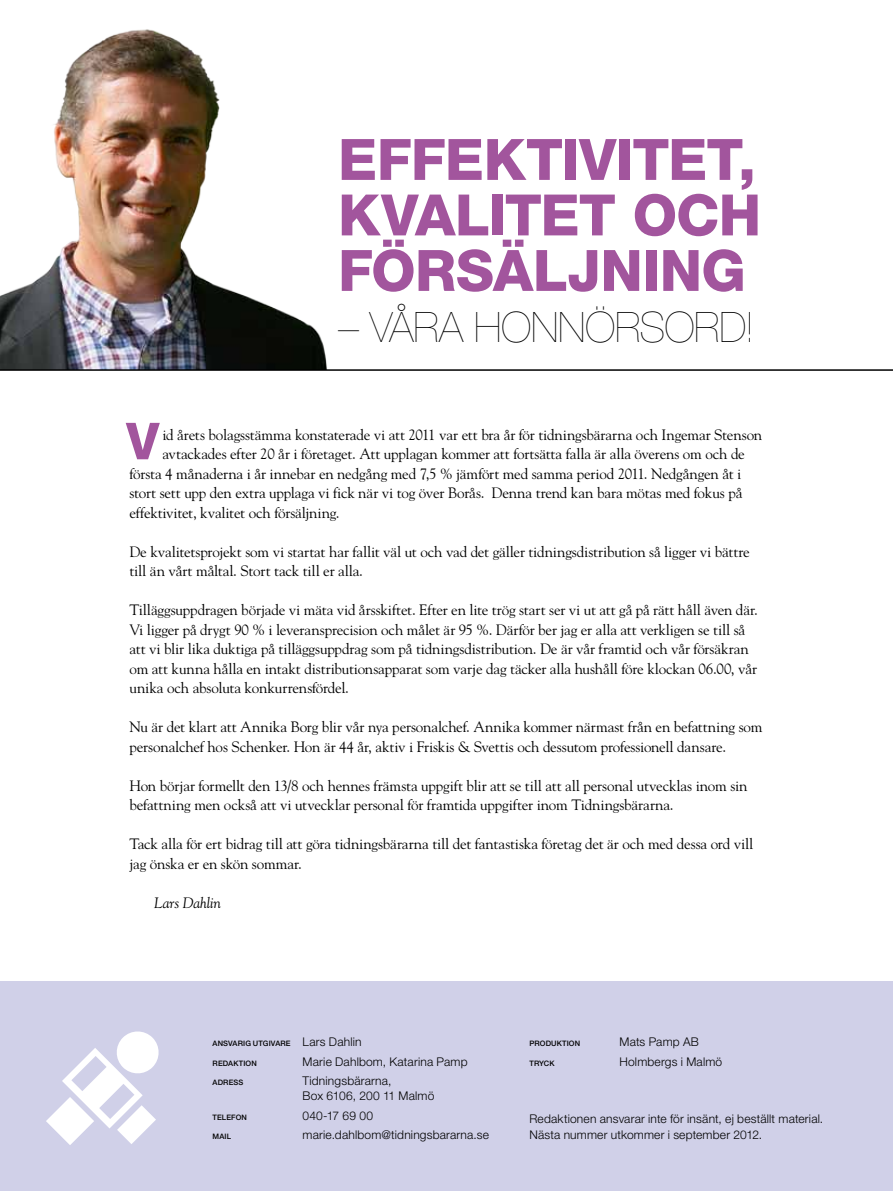
<style>
.page{position:relative;width:893px;height:1191px;background:#fff}
.page>*{position:absolute;margin:0;border:0;box-sizing:border-box;transform-origin:0 0}
.t1{font:800 57.15px/55.5px "Helvetica Neue";letter-spacing:-.015em;color:#a2559d;text-align:justify}
.t2{font:800 51px "Helvetica Neue";color:#a2559d}
.t3{font:200 42px "Helvetica Neue";letter-spacing:-.01em;color:#000}
.t4{font:15px/19.5px "Goudy";letter-spacing:-.01em;color:#000}
.t5{font:italic 15px "Goudy";color:#000}
.t6{font:300 12px/15px "Helvetica Neue";letter-spacing:.015em;color:#000}
.t7{font:500 7.5px "Helvetica Neue";letter-spacing:.015em;color:#000}
.s1{font-weight:300;font-size:12px}
</style>
<div class="page">
<div style="left:0;top:981px;width:893px;height:210px;background:#d0d0e8"></div>
<svg style="left:46px;top:1031px;width:113px;height:114px"></svg>
<img style="left:0;top:29px;width:327px;height:340px">
<hr style="left:0;top:369px;width:893px;height:2px;background:#000">
<h1 class="t1" style="left:338px;top:132px;width:424px">EFFEKTIVITET, KVALITET OCH FÖRSÄLJNING</h1>
<h3 class="t3" style="left:338px;top:303px;width:417px">– VÅRA HONNÖRSORD!</h3>
<h2 class="t2" style="left:126px;top:411px;width:35px">V</h2>
<p class="t4" style="left:162px;top:425px;width:601px">id årets bolagsstämma konstaterade vi att 2011 var ett bra år för tidningsbärarna och Ingemar Stenson</p>
<p class="t4" style="left:162px;top:444px;width:584px">avtackades efter 20 år i företaget. Att upplagan kommer att fortsätta falla är alla överens om och de</p>
<p class="t4" style="left:129px;top:464px;width:613px">första 4 månaderna i år innebar en nedgång med 7,5 % jämfört med samma period 2011. Nedgången åt i</p>
<p class="t4" style="left:129px;top:483px;width:614px">stort sett upp den extra upplaga vi fick när vi tog över Borås. Denna trend kan bara mötas med fokus på</p>
<p class="t4" style="left:129px;top:503px;width:212px">effektivitet, kvalitet och försäljning.</p>
<p class="t4" style="left:129px;top:542px;width:622px">De kvalitetsprojekt som vi startat har fallit väl ut och vad det gäller tidningsdistribution så ligger vi bättre till än vårt måltal. Stort tack till er alla.</p>
<p class="t4" style="left:129px;top:600px;width:630px">Tilläggsuppdragen började vi mäta vid årsskiftet. Efter en lite trög start ser vi ut att gå på rätt håll även där.<br>Vi ligger på drygt 90 % i leveransprecision och målet är 95 %. Därför ber jag er alla att verkligen se till så att vi blir lika duktiga på tilläggsuppdrag som på tidningsdistribution. De är vår framtid och vår försäkran om att kunna hålla en intakt distributionsapparat som varje dag täcker alla hushåll före klockan 06.00, vår unika och absoluta konkurrensfördel.</p>
<p class="t4" style="left:129px;top:717px;width:635px">Nu är det klart att Annika Borg blir vår nya personalchef. Annika kommer närmast från en befattning som personalchef hos Schenker. Hon är 44 år, aktiv i Friskis &amp; Svettis och dessutom professionell dansare.</p>
<p class="t4" style="left:129px;top:776px;width:620px">Hon börjar formellt den 13/8 och hennes främsta uppgift blir att se till att all personal utvecklas inom sin befattning men också att vi utvecklar personal för framtida uppgifter inom Tidningsbärarna.</p>
<p class="t4" style="left:129px;top:834px;width:625px">Tack alla för ert bidrag till att göra tidningsbärarna till det fantastiska företag det är och med dessa ord vill jag önska er en skön sommar.</p>
<p class="t5" style="left:154px;top:893px;width:68px">Lars Dahlin</p>
<p class="t7" style="left:213px;top:1039px;width:150px">ANSVARIG UTGIVARE <span class="s1">Lars Dahlin</span></p>
<p class="t7" style="left:213px;top:1058px;width:45px">REDAKTION</p>
<p class="t6" style="left:303px;top:1054px;width:166px">Marie Dahlbom, Katarina Pamp</p>
<p class="t7" style="left:213px;top:1078px;width:32px">ADRESS</p>
<p class="t6" style="left:303px;top:1073px;width:133px">Tidningsbärarna,<br>Box 6106, 200 11 Malmö</p>
<p class="t7" style="left:213px;top:1112px;width:35px">TELEFON</p>
<p class="t6" style="left:303px;top:1108px;width:72px">040-17 69 00</p>
<p class="t7" style="left:213px;top:1132px;width:20px">MAI L</p>
<p class="t6" style="left:303px;top:1127px;width:188px">marie.dahlbom@tidningsbararna.se</p>
<p class="t7" style="left:529px;top:1039px;width:51px">PRODUKTION</p>
<p class="t6" style="left:619px;top:1034px;width:81px">Mats Pamp AB</p>
<p class="t7" style="left:529px;top:1058px;width:27px">TRYCK</p>
<p class="t6" style="left:619px;top:1054px;width:104px">Holmbergs i Malmö</p>
<p class="t6" style="left:529px;top:1110px;width:295px;line-height:16.5px">Redaktionen ansvarar inte för insänt, ej beställt material.<br>Nästa nummer utkommer i september 2012.</p>
</div>
